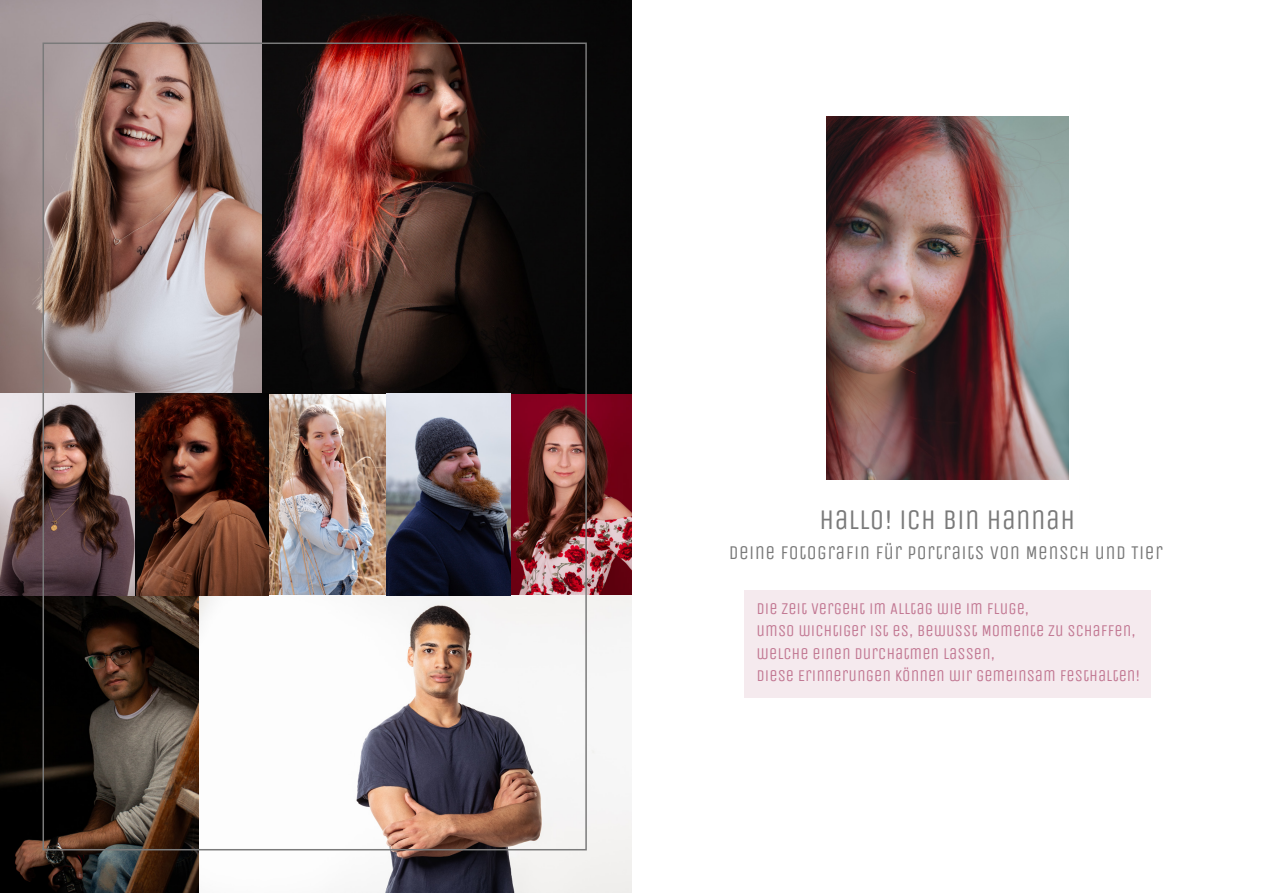
<style>
.page{position:relative;width:1263px;height:893px;background:#fff}
.page>*{position:absolute;margin:0;border:0;box-sizing:border-box;transform-origin:0 0}
.t1{font:28.5px "Unica One";color:#7a7a7a}
.t2{font:19.5px "Unica One";letter-spacing:.02em;color:#7a7a7a}
.t3{font:16.5px/22.5px "Unica One";color:#c27893}
</style>
<div class="page">
<img style="left:510px;top:393px;width:121px;height:202px">
<img style="left:269px;top:393px;width:117px;height:202px">
<img style="left:199px;top:595px;width:432px;height:298px">
<img style="left:0;top:595px;width:199px;height:298px">
<img style="left:0;top:0;width:631px;height:393px">
<img style="left:386px;top:393px;width:124px;height:202px">
<img style="left:0;top:393px;width:269px;height:202px">
<div style="left:744px;top:590px;width:406px;height:107px;background:#f5eaee"></div>
<img style="left:826px;top:116px;width:242px;height:363px">
<p class="t1" style="left:819px;top:503px;width:258px">HALLO! ICH BIN HANNAH</p>
<p class="t2" style="left:729px;top:541px;width:435px">DEINE FOTOGRAFIN FÜR PORTRAITS VON MENSCH UND TIER</p>
<p class="t3" style="left:757px;top:597px;width:274px">DIE ZEIT VERGEHT IM ALLTAG WIE IM FLUGE,</p>
<p class="t3" style="left:757px;top:619px;width:381px">UMSO WICHTIGER IST ES, BEWUSST MOMENTE ZU SCHAFFEN,<br>WELCHE EINEN DURCHATMEN LASSEN,</p>
<p class="t3" style="left:757px;top:664px;width:385px">DIESE ERINNERUNGEN KÖNNEN WIR GEMEINSAM FESTHALTEN!</p>
</div>
